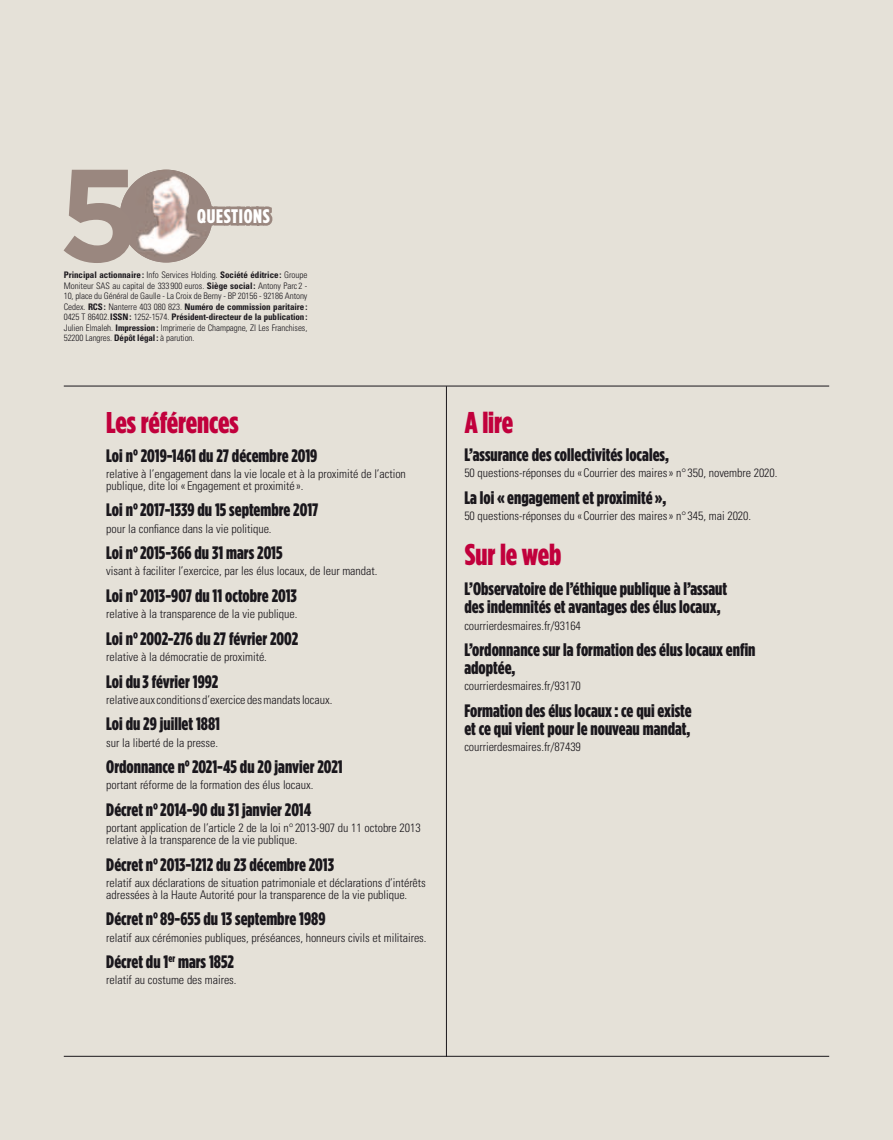
<style>
.page{position:relative;width:893px;height:1140px;background:#e5e1d8}
.page>*{position:absolute;margin:0;border:0;box-sizing:border-box;transform-origin:0 0}
.t1{font:700 130.95px "Gotham";color:#9a877f}
.références_TITRE{font:900 30px "Gotham Condensed";letter-spacing:-.005em;color:#c1003c}
.t2{font:900 19.65px "Gotham Condensed";letter-spacing:.035em;color:#fff}
.références_INTER{font:900 18px/18px "Gotham Condensed";color:#1a171c}
.références_TEXTE{font:300 condensed 12px/12px "Univers LT Std";letter-spacing:-.005em;color:#1a171c}
.t3{font:300 condensed 9px/10.5px "Univers LT Std";letter-spacing:-.01em;color:#1a171c;text-align:justify}
.s1{font-weight:700}
</style>
<div class="page">
<img style="left:120px;top:170px;width:93px;height:92px;border-radius:46px">
<svg style="left:192px;top:185px;width:81px;height:62px"></svg>
<hr style="left:64px;top:386px;width:765px;height:1px;background:#1a171c">
<hr style="left:64px;top:1056px;width:765px;height:1px;background:#1a171c">
<hr style="left:446px;top:386px;width:1px;height:670px;background:#1a171c">
<p class="t1" style="left:60px;top:128px;width:80px">5</p>
<p class="t2" style="left:197px;top:204px;width:74px">QUESTIONS</p>
<p class="t3" style="left:64px;top:270px;width:245px"><span class="s1">Principal actionnaire:</span> Info Services Holding. <span class="s1">Société éditrice:</span> Groupe Moniteur SAS au capital de 333 900 euros. <span class="s1">Siège social:</span> Antony Parc 2 - 10, place du Général de Gaulle - La Croix de Berny - BP 20156 - 92186 Antony Cedex. <span class="s1">RCS:</span> Nanterre 403 080 823. <span class="s1">Numéro de commission paritaire:<br></span>0425 T 86402. <span class="s1">ISSN:</span> 1252-1574. <span class="s1">Président-directeur de la publication:<br></span>Julien Elmaleh. <span class="s1">Impression:</span> Imprimerie de Champagne, ZI Les Franchises, 52200 Langres. <span class="s1">Dépôt légal:</span> à parution.</p>
<p class="références_TITRE" style="left:106px;top:404px;width:134px">Les références</p>
<p class="références_INTER" style="left:106px;top:446px;width:213px">Loi n° 2019-1461 du 27 décembre 2019</p>
<p class="références_TEXTE" style="left:106px;top:467px;width:301px">relative à l’engagement dans la vie locale et à la proximité de l’action publique, dite loi « Engagement et proximité ».</p>
<p class="références_INTER" style="left:106px;top:501px;width:214px">Loi n° 2017-1339 du 15 septembre 2017</p>
<p class="références_TEXTE" style="left:106px;top:522px;width:167px">pour la confiance dans la vie politique.</p>
<p class="références_INTER" style="left:106px;top:544px;width:178px">Loi n° 2015-366 du 31 mars 2015</p>
<p class="références_TEXTE" style="left:106px;top:565px;width:273px">visant à faciliter l’exercice, par les élus locaux, de leur mandat.</p>
<p class="références_INTER" style="left:106px;top:586px;width:192px">Loi n° 2013-907 du 11 octobre 2013</p>
<p class="références_TEXTE" style="left:106px;top:608px;width:193px">relative à la transparence de la vie publique.</p>
<p class="références_INTER" style="left:106px;top:629px;width:193px">Loi n° 2002-276 du 27 février 2002</p>
<p class="références_TEXTE" style="left:106px;top:651px;width:162px">relative à la démocratie de proximité.</p>
<p class="références_INTER" style="left:106px;top:672px;width:113px">Loi du 3 février 1992</p>
<p class="références_TEXTE" style="left:106px;top:693px;width:228px">relative aux conditions d’exercice des mandats locaux.</p>
<p class="références_INTER" style="left:106px;top:715px;width:115px">Loi du 29 juillet 1881</p>
<p class="références_TEXTE" style="left:106px;top:736px;width:113px">sur la liberté de la presse.</p>
<p class="références_INTER" style="left:106px;top:757px;width:238px">Ordonnance n° 2021-45 du 20 janvier 2021</p>
<p class="références_TEXTE" style="left:106px;top:779px;width:209px">portant réforme de la formation des élus locaux.</p>
<p class="références_INTER" style="left:106px;top:800px;width:206px">Décret n° 2014-90 du 31 janvier 2014</p>
<p class="références_TEXTE" style="left:106px;top:822px;width:316px">portant application de l’article 2 de la loi n° 2013-907 du 11 octobre 2013 relative à la transparence de la vie publique.</p>
<p class="références_INTER" style="left:106px;top:855px;width:229px">Décret n° 2013-1212 du 23 décembre 2013</p>
<p class="références_TEXTE" style="left:106px;top:876px;width:321px">relatif aux déclarations de situation patrimoniale et déclarations d’intérêts adressées à la Haute Autorité pour la transparence de la vie publique.</p>
<p class="références_INTER" style="left:106px;top:910px;width:221px">Décret n° 89-655 du 13 septembre 1989</p>
<p class="références_TEXTE" style="left:106px;top:931px;width:322px">relatif aux cérémonies publiques, préséances, honneurs civils et militaires.</p>
<p class="références_INTER" style="left:106px;top:952px;width:129px">Décret du 1<sup>er</sup> mars 1852</p>
<p class="références_TEXTE" style="left:106px;top:974px;width:132px">relatif au costume des maires.</p>
<p class="références_TITRE" style="left:465px;top:404px;width:50px">A lire</p>
<p class="références_INTER" style="left:464px;top:445px;width:206px">L’assurance des collectivités locales,</p>
<p class="références_TEXTE" style="left:464px;top:467px;width:315px">50 questions-réponses du « Courrier des maires » n° 350, novembre 2020.</p>
<p class="références_INTER" style="left:464px;top:488px;width:204px">La loi « engagement et proximité »,</p>
<p class="références_TEXTE" style="left:464px;top:509px;width:288px">50 questions-réponses du « Courrier des maires » n° 345, mai 2020.</p>
<p class="références_TITRE" style="left:465px;top:537px;width:98px">Sur le web</p>
<p class="références_INTER" style="left:464px;top:580px;width:264px">L’Observatoire de l’éthique publique à l’assaut des indemnités et avantages des élus locaux,</p>
<p class="références_TEXTE" style="left:464px;top:619px;width:118px">courrierdesmaires.fr/93164</p>
<p class="références_INTER" style="left:464px;top:640px;width:293px">L’ordonnance sur la formation des élus locaux enfin adoptée,</p>
<p class="références_TEXTE" style="left:464px;top:680px;width:118px">courrierdesmaires.fr/93170</p>
<p class="références_INTER" style="left:464px;top:701px;width:229px">Formation des élus locaux : ce qui existe et ce qui vient pour le nouveau mandat,</p>
<p class="références_TEXTE" style="left:464px;top:741px;width:118px">courrierdesmaires.fr/87439</p>
</div>
